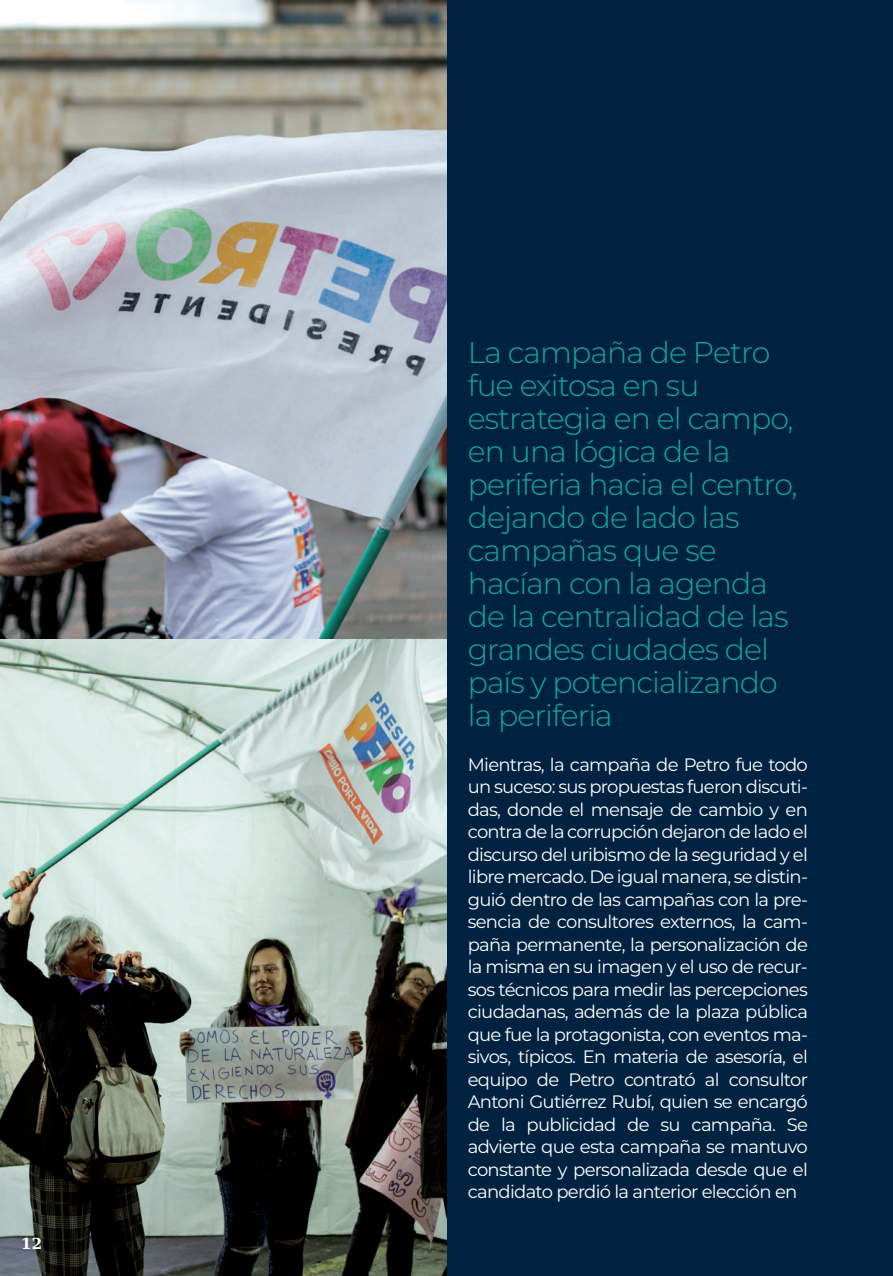
<style>
.page{position:relative;width:893px;height:1276px;background:#fff}
.page>*{position:absolute;margin:0;border:0;box-sizing:border-box;transform-origin:0 0}
.t1{font:300 30px/33px "Montserrat";letter-spacing:-.03em;color:#12a79d}
.t2{font:18px/22.5px "Montserrat";letter-spacing:-.04em;color:#fff;text-align:justify}
.t3{font:700 15px "DejaVu Serif";color:#fff}
</style>
<div class="page">
<div style="left:446px;top:0;width:447px;height:1276px;background:#002241"></div>
<img style="left:0;top:0;width:447px;height:1276px">
<p class="t3" style="left:21px;top:1231px;width:22px">12</p>
<p class="t1" style="left:468px;top:334px;width:331px">La campaña de Petro fue exitosa en su estrategia en el campo, en una lógica de la periferia hacia el centro, dejando de lado las campañas que se hacían con la agenda de la centralidad de las grandes ciudades del país y potencializando la periferia</p>
<p class="t2" style="left:468px;top:752px;width:342px">Mientras, la campaña de Petro fue todo un suceso: sus propuestas fueron discuti&shy;das, donde el mensaje de cambio y en contra de la corrupción dejaron de lado el discurso del uribismo de la seguridad y el libre mercado. De igual manera, se distin&shy;guió dentro de las campañas con la pre&shy;sencia de consultores externos, la cam&shy;paña permanente, la personalización de la misma en su imagen y el uso de recur&shy;sos técnicos para medir las percepciones ciudadanas, además de la plaza pública que fue la protagonista, con eventos ma&shy;sivos, típicos. En materia de asesoría, el equipo de Petro contrató al consultor Antoni Gutiérrez Rubí, quien se encargó de la publicidad de su campaña. Se advierte que esta campaña se mantuvo constante y personalizada desde que el candidato perdió la anterior elección en</p>
</div>
